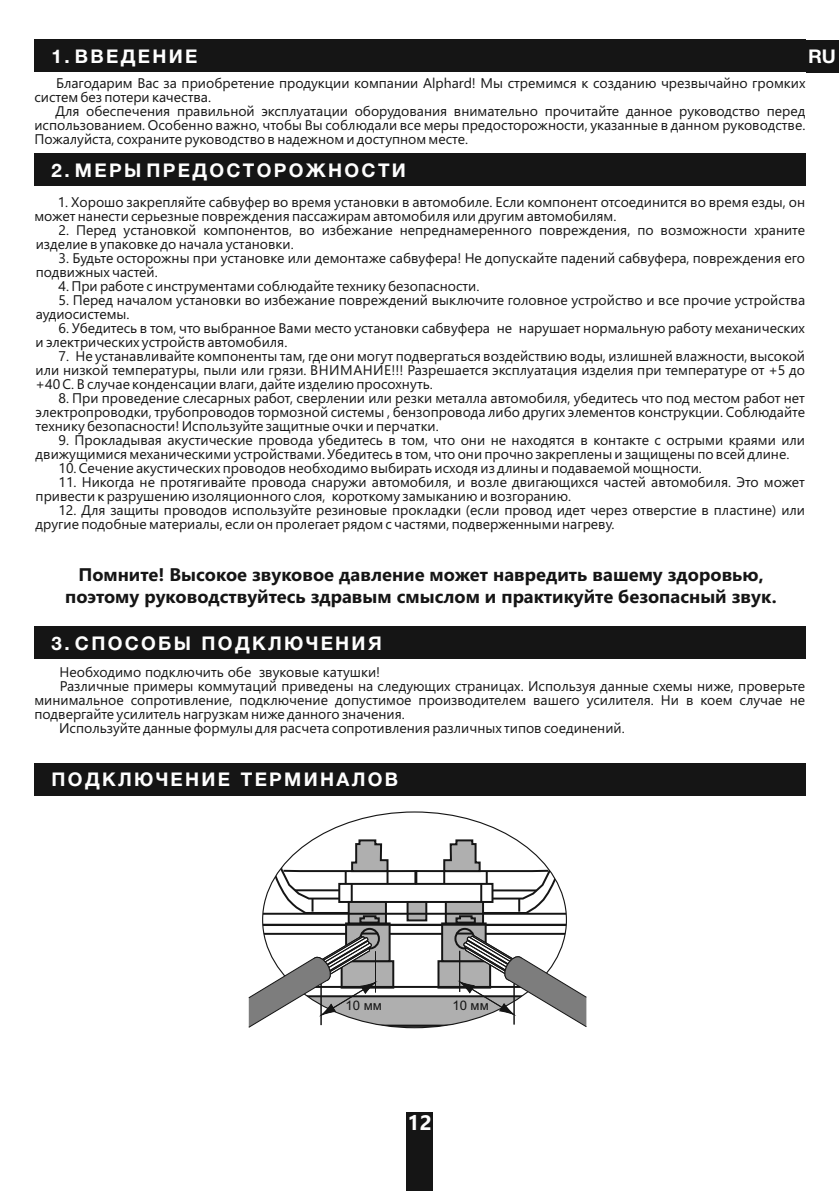
<style>
.page{position:relative;width:840px;height:1191px;background:#fff}
.page>*{position:absolute;margin:0;border:0;box-sizing:border-box;transform-origin:0 0}
.t1{font:700 21px "Segoe UI";color:#fefefe}
.t2{font:900 19px "Helvetica Neue Cyr";letter-spacing:.12em;color:#fefefe}
.t3{font:700 18.2px/21.6px "Segoe UI";color:#151515;text-align:center}
.t4{font:14px/14px "Segoe UI";color:#151515}
.t5{font:13.2px "Arial";color:#151515}
</style>
<div class="page">
<div style="left:34px;top:40px;width:770px;height:32px;background:#151515"></div>
<div style="left:34px;top:154px;width:770px;height:32px;background:#151515"></div>
<div style="left:34px;top:626px;width:770px;height:33px;background:#151515"></div>
<svg style="left:248px;top:812px;width:339px;height:216px"></svg>
<div style="left:34px;top:763px;width:770px;height:33px;background:#151515"></div>
<div style="left:805px;top:40px;width:32px;height:32px;background:#151515"></div>
<div style="left:406px;top:1112px;width:27px;height:78px;background:#151515"></div>
<h2 class="t2" style="left:52px;top:49px;width:147px">1. ВВЕДЕНИЕ</h2>
<h2 class="t2" style="left:807px;top:49px;width:29px">RU</h2>
<p class="t4" style="left:34px;top:78px;width:772px;text-indent:22px">Благодарим Вас за приобретение продукции компании Alphard! Мы стремимся к созданию чрезвычайно громких систем без потери качества.</p>
<p class="t4" style="left:34px;top:106px;width:772px;text-align:justify;text-indent:21px">Для обеспечения правильной эксплуатации оборудования внимательно прочитайте данное руководство перед использованием. Особенно важно, чтобы Вы соблюдали все меры предосторожности, указанные в данном руководстве.<br>Пожалуйста, сохраните руководство в надежном и доступном месте.</p>
<h2 class="t2" style="left:52px;top:163px;width:355px">2. МЕРЫ ПРЕДОСТОРОЖНОСТИ</h2>
<p class="t4" style="left:34px;top:197px;width:771px;text-indent:23px">1. Хорошо закрепляйте сабвуфер во время установки в автомобиле. Если компонент отсоединится во время езды, он может нанести серьезные повреждения пассажирам автомобиля или другим автомобилям.</p>
<p class="t4" style="left:36px;top:225px;width:770px;text-indent:23px">2. Перед установкой компонентов, во избежание непреднамеренного повреждения, по возможности храните изделие в упаковке до начала установки.</p>
<p class="t4" style="left:36px;top:253px;width:770px;text-indent:23px">3. Будьте осторожны при установке или демонтаже сабвуфера! Не допускайте падений сабвуфера, повреждения его подвижных частей.</p>
<p class="t4" style="left:58px;top:281px;width:422px">4. При работе с инструментами соблюдайте технику безопасности.</p>
<p class="t4" style="left:36px;top:295px;width:770px;text-indent:23px">5. Перед началом установки во избежание повреждений выключите головное устройство и все прочие устройства аудиосистемы.</p>
<p class="t4" style="left:36px;top:323px;width:770px;text-indent:23px">6. Убедитесь в том, что выбранное Вами место установки сабвуфера не нарушает нормальную работу механических и электрических устройств автомобиля.</p>
<p class="t4" style="left:36px;top:351px;width:770px;text-align:justify;text-indent:23px">7. Не устанавливайте компоненты там, где они могут подвергаться воздействию воды, излишней влажности, высокой или низкой температуры, пыли или грязи. ВНИМАНИЕ!!! Разрешается эксплуатация изделия при температуре от +5 до +40 С. В случае конденсации влаги, дайте изделию просохнуть.</p>
<p class="t4" style="left:36px;top:393px;width:770px;text-align:justify;text-indent:23px">8. При проведение слесарных работ, сверлении или резки металла автомобиля, убедитесь что под местом работ нет электропроводки, трубопроводов тормозной системы , бензопровода либо других элементов конструкции. Соблюдайте технику безопасности! Используйте защитные очки и перчатки.</p>
<p class="t4" style="left:36px;top:435px;width:770px;text-indent:23px">9. Прокладывая акустические провода убедитесь в том, что они не находятся в контакте с острыми краями или движущимися механическими устройствами. Убедитесь в том, что они прочно закреплены и защищены по всей длине.</p>
<p class="t4" style="left:58px;top:463px;width:644px">10. Сечение акустических проводов необходимо выбирать исходя из длины и подаваемой мощности.</p>
<p class="t4" style="left:36px;top:477px;width:770px;text-indent:23px">11. Никогда не протягивайте провода снаружи автомобиля, и возле двигающихся частей автомобиля. Это может привести к разрушению изоляционного слоя, короткому замыканию и возгоранию.</p>
<p class="t4" style="left:36px;top:505px;width:770px;text-indent:23px">12. Для защиты проводов используйте резиновые прокладки (если провод идет через отверстие в пластине) или другие подобные материалы, если он пролегает рядом с частями, подверженными нагреву.</p>
<h3 class="t3" style="left:65px;top:566px;width:712px">Помните! Высокое звуковое давление может навредить вашему здоровью, поэтому руководствуйтесь здравым смыслом и практикуйте безопасный звук.</h3>
<h2 class="t2" style="left:52px;top:636px;width:331px">3. СПОСОБЫ ПОДКЛЮЧЕНИЯ</h2>
<p class="t4" style="left:59px;top:666px;width:322px">Необходимо подключить обе звуковые катушки!</p>
<p class="t4" style="left:60px;top:680px;width:746px">Различные примеры коммутаций приведены на следующих страницах. Используя данные схемы ниже, проверьте</p>
<p class="t4" style="left:34px;top:694px;width:771px">минимальное сопротивление, подключение допустимое производителем вашего усилителя. Ни в коем случае не</p>
<p class="t4" style="left:34px;top:708px;width:371px">подвергайте усилитель нагрузкам ниже данного значения.</p>
<p class="t4" style="left:59px;top:722px;width:566px">Используйте данные формулы для расчета сопротивления различных типов соединений.</p>
<h2 class="t2" style="left:52px;top:772px;width:348px">ПОДКЛЮЧЕНИЕ ТЕРМИНАЛОВ</h2>
<p class="t5" style="left:345px;top:1000px;width:38px">10 мм</p>
<p class="t5" style="left:452px;top:1000px;width:38px">10 мм</p>
<h1 class="t1" style="left:407px;top:1115px;width:26px">12</h1>
</div>
